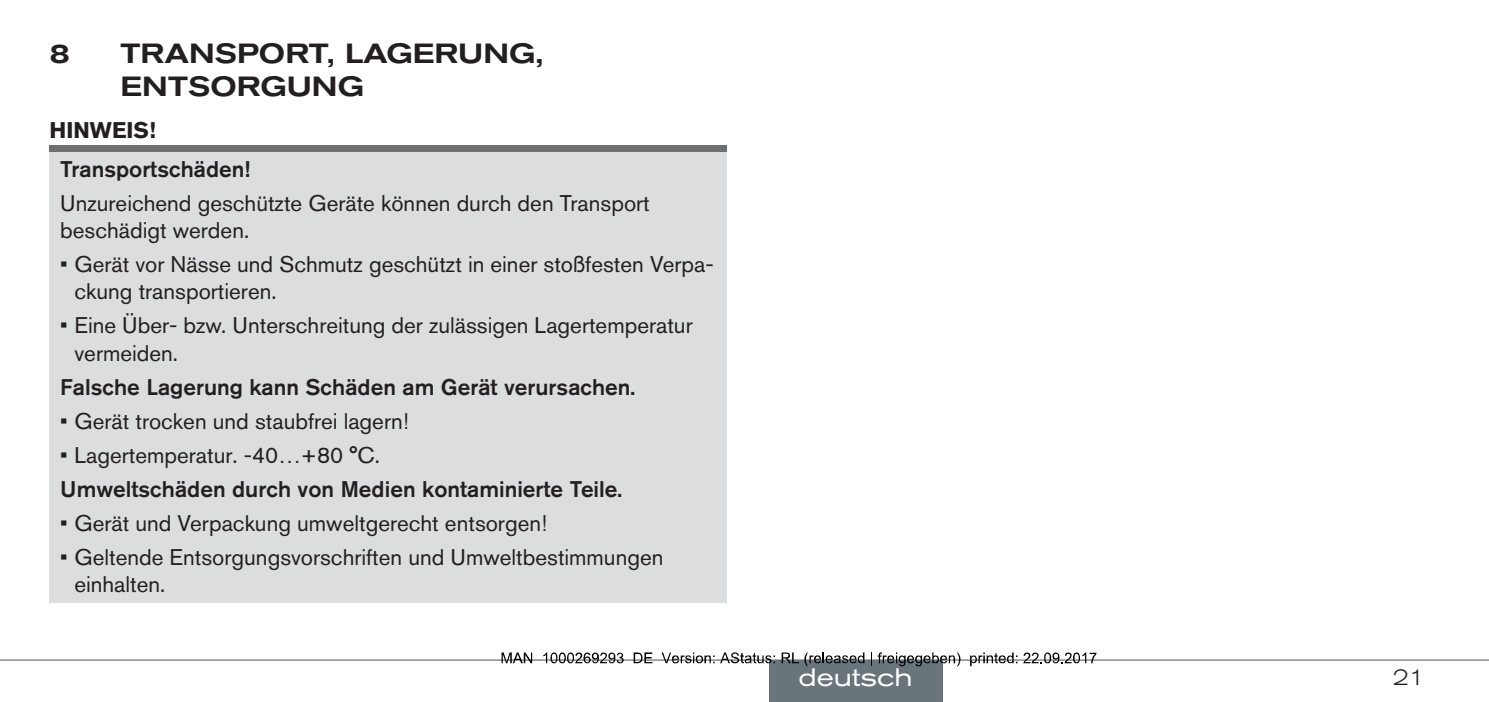
<style>
.page{position:relative;width:1489px;height:702px;background:#fff}
.page>*{position:absolute;margin:0;border:0;box-sizing:border-box;transform-origin:0 0}
.t1{font:500 expanded 27.5px/33px "Akzidenz Grotesk BQ";letter-spacing:.355em;color:#231f20}
.t2{font:expanded 25px "Akzidenz Grotesk BQ";color:#fff}
.t3{font:22.5px/27px "Akzidenz Grotesk BQ";color:#231f20}
.t4{font:500 22.5px "Akzidenz Grotesk BQ";color:#231f20}
.t5{font:700 22.5px "Akzidenz Grotesk BQ";color:#231f20}
.t6{font:300 expanded 22.5px "Akzidenz Grotesk BQ";color:#231f20}
</style>
<div class="page">
<div style="left:50px;top:145px;width:676px;height:7px;background:#6d6f71"></div>
<div style="left:50px;top:152px;width:676px;height:450px;background:#dcddde"></div>
<hr style="left:0;top:659px;width:1488px;height:1px;background:#6a747b">
<div style="left:768px;top:660px;width:174px;height:42px;background:#6a747b"></div>
<svg style="left:501px;top:652px;width:31px;height:11px"></svg>
<svg style="left:543px;top:652px;width:80px;height:11px"></svg>
<svg style="left:633px;top:652px;width:19px;height:11px"></svg>
<svg style="left:661px;top:652px;width:53px;height:11px"></svg>
<svg style="left:720px;top:652px;width:55px;height:11px"></svg>
<svg style="left:781px;top:652px;width:83px;height:14px"></svg>
<svg style="left:871px;top:652px;width:89px;height:14px"></svg>
<svg style="left:970px;top:652px;width:47px;height:14px"></svg>
<svg style="left:1023px;top:652px;width:73px;height:11px"></svg>
<p class="t1" style="left:50px;top:37px;width:22px">8</p>
<p class="t1" style="left:120px;top:37px;width:424px">TRANSPORT, LAGERUNG,<br>ENTSORGUNG</p>
<p class="t5" style="left:50px;top:117px;width:107px">HINWEIS !</p>
<p class="t4" style="left:60px;top:155px;width:191px">Transportschäden!</p>
<p class="t3" style="left:60px;top:190px;width:591px">Unzureichend geschützte Geräte können durch den Transport beschädigt werden.</p>
<p class="t3" style="left:74px;top:251px;width:640px;text-indent:-14px">• Gerät vor Nässe und Schmutz geschützt in einer stoßfesten Verpa&shy;ckung transportieren.</p>
<p class="t3" style="left:74px;top:312px;width:619px;text-indent:-14px">• Eine Über- bzw. Unterschreitung der zulässigen Lagertemperatur vermeiden.</p>
<p class="t4" style="left:60px;top:373px;width:576px">Falsche Lagerung kann Schäden am Gerät verursachen.</p>
<p class="t3" style="left:60px;top:407px;width:350px">• Gerät trocken und staubfrei lagern!</p>
<p class="t3" style="left:60px;top:441px;width:321px">• Lagertemperatur. -40…+80 °C.</p>
<p class="t4" style="left:60px;top:475px;width:563px">Umweltschäden durch von Medien kontaminierte Teile.</p>
<p class="t3" style="left:60px;top:509px;width:488px">• Gerät und Verpackung umweltgerecht entsorgen!</p>
<p class="t3" style="left:74px;top:543px;width:590px;text-indent:-14px">• Geltende Entsorgungsvorschriften und Umweltbestimmungen einhalten.</p>
<p class="t2" style="left:798px;top:662px;width:116px">deutsch</p>
<p class="t6" style="left:1392px;top:664px;width:34px">21</p>
</div>
